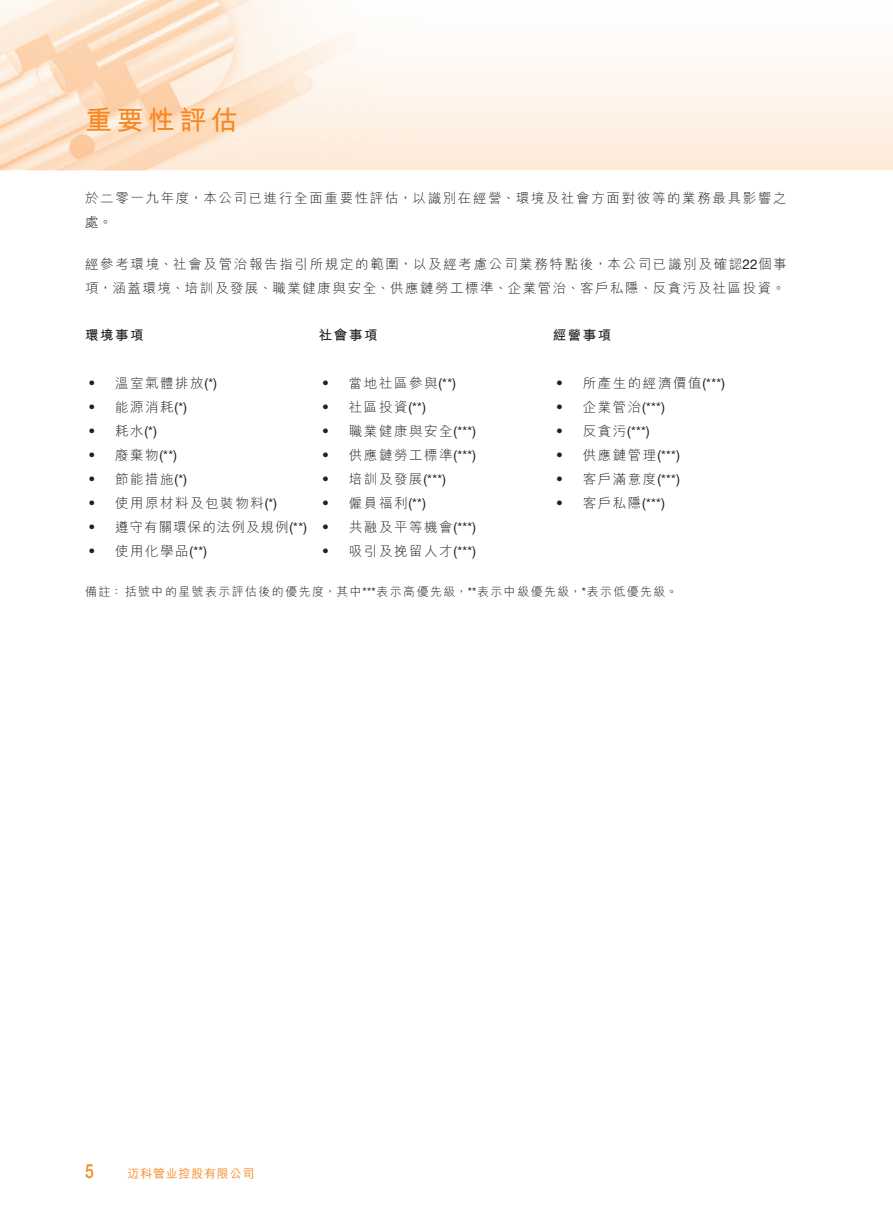
<style>
.page{position:relative;width:893px;height:1212px;background:#fff}
.page>*{position:absolute;margin:0;border:0;box-sizing:border-box;transform-origin:0 0}
.t1{font:700 27px "M Hei HK";letter-spacing:.165em;color:#f68924}
.t2{font:500 19.5px "Helvetica Neue LT Std";color:#f68924;scale:.8 1}
._15_Table_Stub{font:300 13.5px "M Hei HK";letter-spacing:.115em;color:#231f20}
._01_Body_Text{font:300 13.5px/24px "M Hei HK";letter-spacing:.12em;color:#231f20}
._15_Table_Stub-2{font:13.5px "Helvetica Neue LT Std";color:#231f20}
._15_Table_Stub-3{font:300 13.5px "M Hei HK";letter-spacing:.08em;color:#231f20}
._15_Table_Stub-4{font:700 13.5px "M Hei HK";letter-spacing:.115em;color:#231f20}
._25_P0__Note{font:300 12px "M Hei HK";letter-spacing:.115em;color:#231f20}
.t3{font:500 12px "M Hei HK";letter-spacing:.065em;color:#f68924}
.s1{font-family:"Helvetica Neue LT Std";font-weight:400}
.s2{font-family:"M Hei HK";font-weight:300}
.s3{font-family:"M Hei HKS"}
</style>
<div class="page">
<div style="left:0;top:0;width:893px;height:170px;background:linear-gradient(to bottom,#feffff,#feecda)"></div>
<img style="left:0;top:0;width:417px;height:170px">
<h1 class="t1" style="left:85px;top:100px;width:154px">重要性評估</h1>
<p class="_01_Body_Text" style="left:85px;top:186px;width:703px">於二零一九年度，本公司已進行全面重要性評估，以識別在經營、環境及社會方面對彼等的業務最具影響之處。</p>
<p class="_01_Body_Text" style="left:85px;top:252px;width:703px">經參考環境、社會及管治報告指引所規定的範圍，以及經考慮公司業務特點後，本公司已識別及確認<span class="s1">22</span>個事項，涵蓋環境、培訓及發展、職業健康與安全、供應鏈勞工標準、企業管治、客戶私隱、反貪污及社區投資。</p>
<p class="_15_Table_Stub-4" style="left:553px;top:325px;width:60px">經營事項</p>
<p class="_15_Table_Stub-4" style="left:319px;top:325px;width:60px">社會事項</p>
<p class="_15_Table_Stub-4" style="left:85px;top:325px;width:60px">環境事項</p>
<p class="_15_Table_Stub" style="left:115px;top:376px;width:103px">溫室氣體排放 <span class="s1">(*)</span></p>
<p class="_15_Table_Stub" style="left:349px;top:376px;width:109px">當地社區參與 <span class="s1">(**)</span></p>
<p class="_15_Table_Stub" style="left:583px;top:376px;width:144px">所產生的經濟價值 <span class="s1">(***)</span></p>
<p class="_15_Table_Stub" style="left:85px;top:376px;width:15px">‧</p>
<p class="_15_Table_Stub" style="left:319px;top:376px;width:15px">‧</p>
<p class="_15_Table_Stub" style="left:553px;top:376px;width:15px">‧</p>
<p class="_15_Table_Stub" style="left:85px;top:400px;width:15px">‧</p>
<p class="_15_Table_Stub" style="left:115px;top:400px;width:73px">能源消耗 <span class="s1">(*)</span></p>
<p class="_15_Table_Stub" style="left:319px;top:400px;width:15px">‧</p>
<p class="_15_Table_Stub" style="left:349px;top:400px;width:78px">社區投資 <span class="s1">(**)</span></p>
<p class="_15_Table_Stub" style="left:553px;top:400px;width:15px">‧</p>
<p class="_15_Table_Stub-2" style="left:583px;top:399px;width:84px"><span class="s2">企業管治</span> (***)</p>
<p class="_15_Table_Stub" style="left:85px;top:424px;width:15px">‧</p>
<p class="_15_Table_Stub-2" style="left:115px;top:423px;width:43px"><span class="s2">耗水</span> (*)</p>
<p class="_15_Table_Stub" style="left:319px;top:424px;width:15px">‧</p>
<p class="_15_Table_Stub" style="left:349px;top:424px;width:129px">職業健康與安全 <span class="s1">(***)</span></p>
<p class="_15_Table_Stub" style="left:553px;top:424px;width:15px">‧</p>
<p class="_15_Table_Stub-2" style="left:583px;top:423px;width:68px"><span class="s2">反貪污</span> (***)</p>
<p class="_15_Table_Stub" style="left:85px;top:448px;width:15px">‧</p>
<p class="_15_Table_Stub-2" style="left:115px;top:447px;width:63px"><span class="s2">廢棄物</span> (**)</p>
<p class="_15_Table_Stub" style="left:319px;top:448px;width:15px">‧</p>
<p class="_15_Table_Stub" style="left:349px;top:448px;width:129px">供應鏈勞工標準 <span class="s1">(***)</span></p>
<p class="_15_Table_Stub" style="left:553px;top:448px;width:15px">‧</p>
<p class="_15_Table_Stub" style="left:583px;top:448px;width:99px">供應鏈管理 <span class="s1">(***)</span></p>
<p class="_15_Table_Stub" style="left:85px;top:472px;width:15px">‧</p>
<p class="_15_Table_Stub" style="left:115px;top:472px;width:73px">節能措施 <span class="s1">(*)</span></p>
<p class="_15_Table_Stub" style="left:319px;top:472px;width:15px">‧</p>
<p class="_15_Table_Stub" style="left:349px;top:472px;width:99px">培訓及發展 <span class="s1">(***)</span></p>
<p class="_15_Table_Stub" style="left:553px;top:472px;width:15px">‧</p>
<p class="_15_Table_Stub" style="left:583px;top:472px;width:99px">客戶滿意度 <span class="s1">(***)</span></p>
<p class="_15_Table_Stub" style="left:85px;top:496px;width:15px">‧</p>
<p class="_15_Table_Stub" style="left:115px;top:496px;width:164px">使用原材料及包裝物料 <span class="s1">(*)</span></p>
<p class="_15_Table_Stub" style="left:319px;top:496px;width:15px">‧</p>
<p class="_15_Table_Stub" style="left:349px;top:496px;width:78px">僱員福利 <span class="s1">(**)</span></p>
<p class="_15_Table_Stub" style="left:553px;top:496px;width:15px">‧</p>
<p class="_15_Table_Stub-2" style="left:583px;top:495px;width:84px"><span class="s2">客戶私隱</span> (***)</p>
<p class="_15_Table_Stub" style="left:85px;top:520px;width:15px">‧</p>
<p class="_15_Table_Stub-3" style="left:115px;top:520px;width:193px">遵守有關環保的法例及規例 <span class="s1">(**)</span></p>
<p class="_15_Table_Stub" style="left:319px;top:520px;width:15px">‧</p>
<p class="_15_Table_Stub" style="left:349px;top:520px;width:129px">共融及平等機會 <span class="s1">(***)</span></p>
<p class="_15_Table_Stub" style="left:85px;top:544px;width:15px">‧</p>
<p class="_15_Table_Stub" style="left:115px;top:544px;width:93px">使用化學品 <span class="s1">(**)</span></p>
<p class="_15_Table_Stub" style="left:319px;top:544px;width:15px">‧</p>
<p class="_15_Table_Stub" style="left:349px;top:544px;width:129px">吸引及挽留人才 <span class="s1">(***)</span></p>
<p class="_25_P0__Note" style="left:85px;top:586px;width:594px">備註：括號中的星號表示評估後的優先度，其中<span class="s1">***</span>表示高優先級，<span class="s1">**</span>表示中級優先級，<span class="s1">*</span>表示低優先級。</p>
<h2 class="t2" style="left:85px;top:1159px;width:12px">5</h2>
<p class="t3" style="left:128px;top:1165px;width:128px"><span class="s3">邁</span>科管业控股有限公司</p>
</div>
